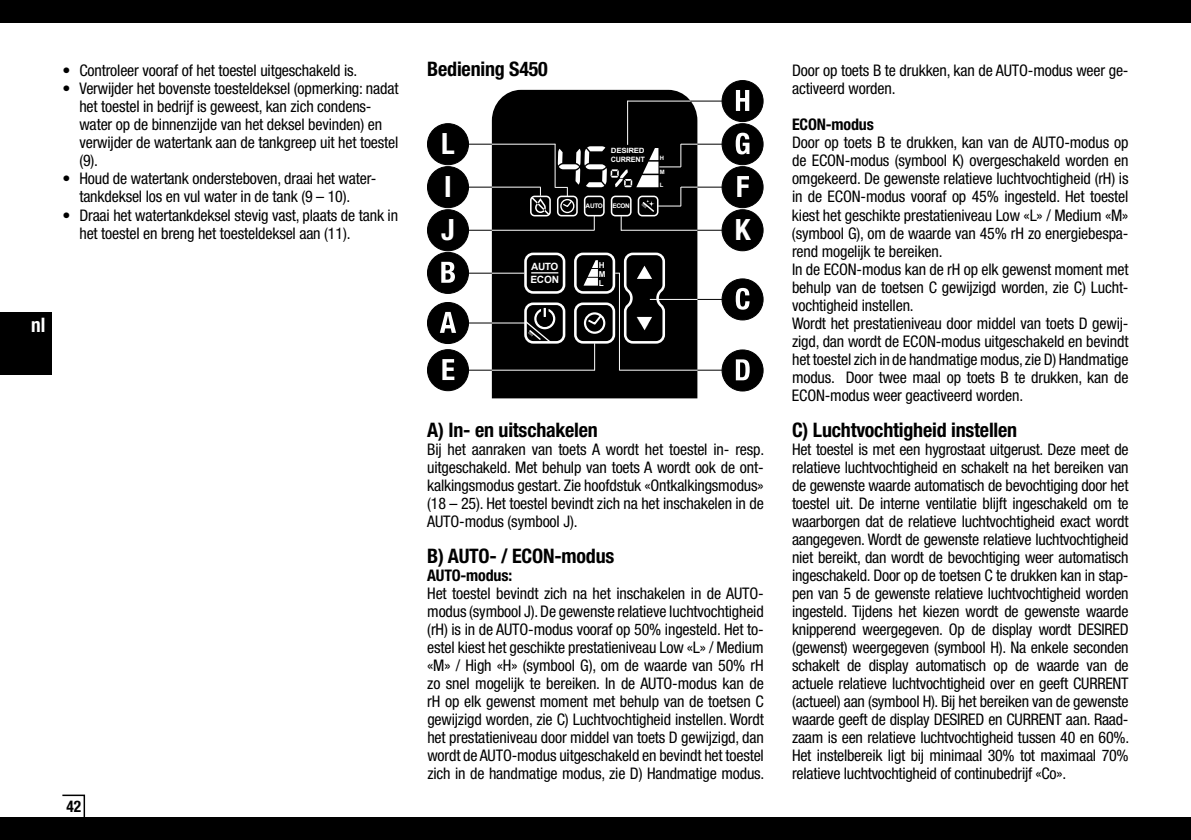
<style>
.page{position:relative;width:1191px;height:840px;background:#fff}
.page>*{position:absolute;margin:0;border:0;box-sizing:border-box;transform-origin:0 0}
.t1{font:700 condensed 29.4px/43px "Helvetica Neue LTW1 G";color:#fff}
.t2{font:700 condensed 20px "Helvetica Neue LTW1 G";letter-spacing:-.01em;color:#000}
.t3{font:700 condensed 20px "Helvetica Neue LTW1 G";color:#fff;scale:.96 1}
.t4{font:condensed 16px/18px "Helvetica Neue LTW1 G";letter-spacing:-.01em;color:#000}
.t5{font:700 condensed 16px "Helvetica Neue LTW1 G";letter-spacing:-.01em;color:#000}
.t6{font:700 condensed 16px "Helvetica Neue LTW1 G";letter-spacing:-.01em;color:#000;scale:.96 1}
.t7{font:700 10px "Arial";color:#fff}
.t8{font:700 8.2px/8.8px "Arial";color:#fff;text-align:justify}
.t9{font:700 7.4px "Arial";color:#fff}
.t10{font:700 7.2px "Arial";color:#fff;scale:1.09 1}
.t11{font:700 6.4px "Arial";color:#fff}
.t12{font:700 6px "Arial";color:#fff}
</style>
<div class="page">
<div style="left:0;top:0;width:1191px;height:23px;background:#000"></div>
<div style="left:0;top:816px;width:1191px;height:23px;background:#000"></div>
<svg style="left:61px;top:794px;width:25px;height:23px"></svg>
<div style="left:0;top:312px;width:51px;height:62px;background:#000"></div>
<div style="left:492px;top:90px;width:205px;height:308px;background:#000"></div>
<div style="left:524px;top:252px;width:41px;height:41px;border:3px solid #fff;border-radius:8px"></div>
<svg style="left:531px;top:272px;width:27px;height:1px"></svg>
<svg style="left:583px;top:260px;width:15px;height:25px"></svg>
<div style="left:574px;top:252px;width:41px;height:41px;border:3px solid #fff;border-radius:8px"></div>
<div style="left:574px;top:302px;width:41px;height:41px;border:3px solid #fff;border-radius:8px"></div>
<div style="left:584px;top:312px;width:21px;height:21px;border:2px solid #fff;border-radius:50%"></div>
<svg style="left:586px;top:313px;width:17px;height:13px"></svg>
<div style="left:524px;top:302px;width:41px;height:41px;border:3px solid #fff;border-radius:8px"></div>
<svg style="left:523px;top:308px;width:32px;height:36px"></svg>
<hr style="left:627px;top:101px;width:64px;height:1px;background:#fff">
<hr style="left:627px;top:101px;width:1px;height:44px;background:#fff">
<hr style="left:491px;top:187px;width:49px;height:1px;background:#fff">
<svg style="left:469px;top:230px;width:23px;height:1px"></svg>
<hr style="left:492px;top:230px;width:102px;height:1px;background:#fff">
<svg style="left:469px;top:187px;width:23px;height:1px"></svg>
<hr style="left:490px;top:144px;width:65px;height:1px;background:#fff">
<svg style="left:469px;top:144px;width:23px;height:1px"></svg>
<svg style="left:697px;top:299px;width:24px;height:1px"></svg>
<hr style="left:650px;top:299px;width:47px;height:1px;background:#fff">
<svg style="left:469px;top:273px;width:23px;height:1px"></svg>
<hr style="left:492px;top:273px;width:32px;height:1px;background:#fff">
<svg style="left:469px;top:322px;width:23px;height:1px"></svg>
<hr style="left:492px;top:322px;width:33px;height:1px;background:#fff">
<svg style="left:469px;top:369px;width:23px;height:1px"></svg>
<hr style="left:492px;top:369px;width:103px;height:1px;background:#fff">
<svg style="left:594px;top:343px;width:1px;height:27px"></svg>
<svg style="left:697px;top:369px;width:24px;height:1px"></svg>
<hr style="left:619px;top:369px;width:78px;height:1px;background:#fff">
<hr style="left:619px;top:273px;width:1px;height:97px;background:#fff">
<svg style="left:615px;top:251px;width:51px;height:94px;background:#323232"></svg>
<div style="left:427px;top:302px;width:41px;height:41px;background:#000;border-radius:50%"></div>
<div style="left:427px;top:302px;width:42px;height:42px;border:1px solid #000;border-radius:50%"></div>
<svg style="left:440px;top:312px;width:16px;height:21px"></svg>
<div style="left:427px;top:252px;width:41px;height:41px;background:#000;border-radius:50%"></div>
<div style="left:427px;top:252px;width:42px;height:42px;border:1px solid #000;border-radius:50%"></div>
<svg style="left:441px;top:262px;width:14px;height:20px"></svg>
<div style="left:722px;top:279px;width:41px;height:41px;background:#000;border-radius:50%"></div>
<div style="left:721px;top:278px;width:42px;height:42px;border:1px solid #000;border-radius:50%"></div>
<svg style="left:735px;top:288px;width:14px;height:21px"></svg>
<div style="left:722px;top:350px;width:41px;height:41px;background:#000;border-radius:50%"></div>
<div style="left:721px;top:349px;width:42px;height:42px;border:1px solid #000;border-radius:50%"></div>
<svg style="left:736px;top:359px;width:13px;height:21px"></svg>
<div style="left:427px;top:349px;width:41px;height:41px;background:#000;border-radius:50%"></div>
<div style="left:427px;top:349px;width:42px;height:42px;border:1px solid #000;border-radius:50%"></div>
<svg style="left:442px;top:359px;width:12px;height:21px"></svg>
<div style="left:722px;top:166px;width:41px;height:41px;background:#000;border-radius:50%"></div>
<div style="left:721px;top:166px;width:42px;height:42px;border:1px solid #000;border-radius:50%"></div>
<svg style="left:737px;top:176px;width:12px;height:21px"></svg>
<div style="left:722px;top:124px;width:41px;height:41px;background:#000;border-radius:50%"></div>
<div style="left:721px;top:123px;width:42px;height:42px;border:1px solid #000;border-radius:50%"></div>
<svg style="left:735px;top:133px;width:14px;height:21px"></svg>
<div style="left:722px;top:80px;width:41px;height:41px;background:#000;border-radius:50%"></div>
<div style="left:721px;top:80px;width:42px;height:42px;border:1px solid #000;border-radius:50%"></div>
<svg style="left:736px;top:90px;width:13px;height:21px"></svg>
<div style="left:427px;top:166px;width:41px;height:41px;background:#000;border-radius:50%"></div>
<div style="left:427px;top:166px;width:42px;height:42px;border:1px solid #000;border-radius:50%"></div>
<div style="left:427px;top:209px;width:41px;height:41px;background:#000;border-radius:50%"></div>
<div style="left:427px;top:209px;width:42px;height:42px;border:1px solid #000;border-radius:50%"></div>
<div style="left:722px;top:209px;width:41px;height:41px;background:#000;border-radius:50%"></div>
<div style="left:721px;top:209px;width:42px;height:42px;border:1px solid #000;border-radius:50%"></div>
<div style="left:427px;top:124px;width:41px;height:41px;background:#000;border-radius:50%"></div>
<div style="left:427px;top:123px;width:42px;height:42px;border:1px solid #000;border-radius:50%"></div>
<hr style="left:690px;top:101px;width:34px;height:1px;background:#000">
<svg style="left:530px;top:144px;width:195px;height:87px"></svg>
<p class="t4" style="left:62px;top:62px;width:296px">• Controleer vooraf of het toestel uitgeschakeld is.</p>
<p class="t4" style="left:79px;top:80px;width:321px;text-indent:-17px">• Verwijder het bovenste toesteldeksel (opmerking: nadat het toestel in bedrijf is geweest, kan zich condens&shy;water op de binnenzijde van het deksel bevinden) en verwijder de watertank aan de tankgreep uit het toestel (9).</p>
<p class="t4" style="left:62px;top:170px;width:315px;text-align:center">• Houd de watertank ondersteboven, draai het water&shy;tankdeksel los en vul water in de tank (9 – 10).</p>
<p class="t4" style="left:79px;top:206px;width:320px;text-indent:-17px">• Draai het watertankdeksel stevig vast, plaats de tank in het toestel en breng het toesteldeksel aan (11).</p>
<p class="t3" style="left:31px;top:312px;width:16px">nl</p>
<p class="t6" style="left:66px;top:795px;width:17px">42</p>
<p class="t2" style="left:427px;top:57px;width:122px">Bediening S450</p>
<h1 class="t1" style="left:441px;top:122px;width:15px">L</h1>
<h1 class="t1" style="left:441px;top:165px;width:15px">I<br>J</h1>
<p class="t10" style="left:611px;top:146px;width:33px">DESIRED</p>
<p class="t9" style="left:611px;top:154px;width:36px">CURRENT</p>
<p class="t11" style="left:585px;top:202px;width:19px">AUTO</p>
<p class="t11" style="left:612px;top:202px;width:19px">ECON</p>
<p class="t12" style="left:660px;top:154px;width:6px">H</p>
<p class="t12" style="left:660px;top:167px;width:6px">M</p>
<p class="t12" style="left:660px;top:181px;width:5px">L</p>
<p class="t7" style="left:531px;top:259px;width:29px">AUTO</p>
<p class="t8" style="left:599px;top:261px;width:8px">H M L</p>
<p class="t7" style="left:530px;top:273px;width:31px">ECON</p>
<h1 class="t1" style="left:734px;top:208px;width:17px">K</h1>
<p class="t2" style="left:427px;top:417px;width:172px">A) In- en uitschakelen</p>
<p class="t4" style="left:427px;top:440px;width:338px;text-align:justify">Bij het aanraken van toets A wordt het toestel in- resp. uitgeschakeld. Met behulp van toets A wordt ook de ont&shy;kalkingsmodus gestart. Zie hoofdstuk «Ontkalkingsmodus» (18 – 25). Het toestel bevindt zich na het inschakelen in de AUTO-modus (symbool J).</p>
<p class="t2" style="left:427px;top:543px;width:189px">B) AUTO- / ECON-modus</p>
<p class="t5" style="left:427px;top:565px;width:86px">AUTO-modus:</p>
<p class="t4" style="left:427px;top:584px;width:339px;text-align:justify">Het toestel bevindt zich na het inschakelen in de AUTO&shy;modus (symbool J).De gewenste relatieve luchtvochtigheid (rH) is in de AUTO-modus vooraf op 50% ingesteld. Het to&shy;estel kiest het geschikte prestatieniveau Low «L» / Medium «M» / High «H» (symbool G), om de waarde van 50% rH zo snel mogelijk te bereiken. In de AUTO-modus kan de rH op elk gewenst moment met behulp van de toetsen C gewijzigd worden, zie C) Luchtvochtigheid instellen. Wordt het prestatieniveau door middel van toets D gewijzigd, dan wordt de AUTO-modus uitgeschakeld en bevindt het toestel zich in de handmatige modus, zie D) Handmatige modus.</p>
<p class="t4" style="left:792px;top:62px;width:338px">Door op toets B te drukken, kan de AUTO-modus weer ge&shy;activeerd worden.</p>
<p class="t5" style="left:792px;top:115px;width:83px">ECON-modus</p>
<p class="t4" style="left:792px;top:134px;width:338px">Door op toets B te drukken, kan van de AUTO-modus op de ECON-modus (symbool K) overgeschakeld worden en omgekeerd. De gewenste relatieve luchtvochtigheid (rH) is in de ECON-modus vooraf op 45% ingesteld. Het toestel kiest het geschikte prestatieniveau Low «L» / Medium «M» (symbool G), om de waarde van 45% rH zo energiebespa&shy;rend mogelijk te bereiken.<br>In de ECON-modus kan de rH op elk gewenst moment met behulp van de toetsen C gewijzigd worden, zie C) Lucht&shy;vochtigheid instellen.<br>Wordt het prestatieniveau door middel van toets D gewij&shy;zigd, dan wordt de ECON-modus uitgeschakeld en bevindt het toestel zich in de handmatige modus,zie D) Handmatige modus. Door twee maal op toets B te drukken, kan de ECON-modus weer geactiveerd worden.</p>
<p class="t2" style="left:792px;top:417px;width:227px">C) Luchtvochtigheid instellen</p>
<p class="t4" style="left:792px;top:440px;width:339px;text-align:justify">Het toestel is met een hygrostaat uitgerust. Deze meet de relatieve luchtvochtigheid en schakelt na het bereiken van de gewenste waarde automatisch de bevochtiging door het toestel uit. De interne ventilatie blijft ingeschakeld om te waarborgen dat de relatieve luchtvochtigheid exact wordt aangegeven. Wordt de gewenste relatieve luchtvochtigheid niet bereikt, dan wordt de bevochtiging weer automatisch ingeschakeld. Door op de toetsen C te drukken kan in stap&shy;pen van 5 de gewenste relatieve luchtvochtigheid worden ingesteld. Tijdens het kiezen wordt de gewenste waarde knipperend weergegeven. Op de display wordt DESIRED (gewenst) weergegeven (symbool H). Na enkele seconden schakelt de display automatisch op de waarde van de actuele relatieve luchtvochtigheid over en geeft CURRENT (actueel) aan (symbool H). Bij het bereiken van de gewenste waarde geeft de display DESIRED en CURRENT aan. Raad&shy;zaam is een relatieve luchtvochtigheid tussen 40 en 60%.<br>Het instelbereik ligt bij minimaal 30% tot maximaal 70% relatieve luchtvochtigheid of continubedrijf «Co».</p>
</div>
